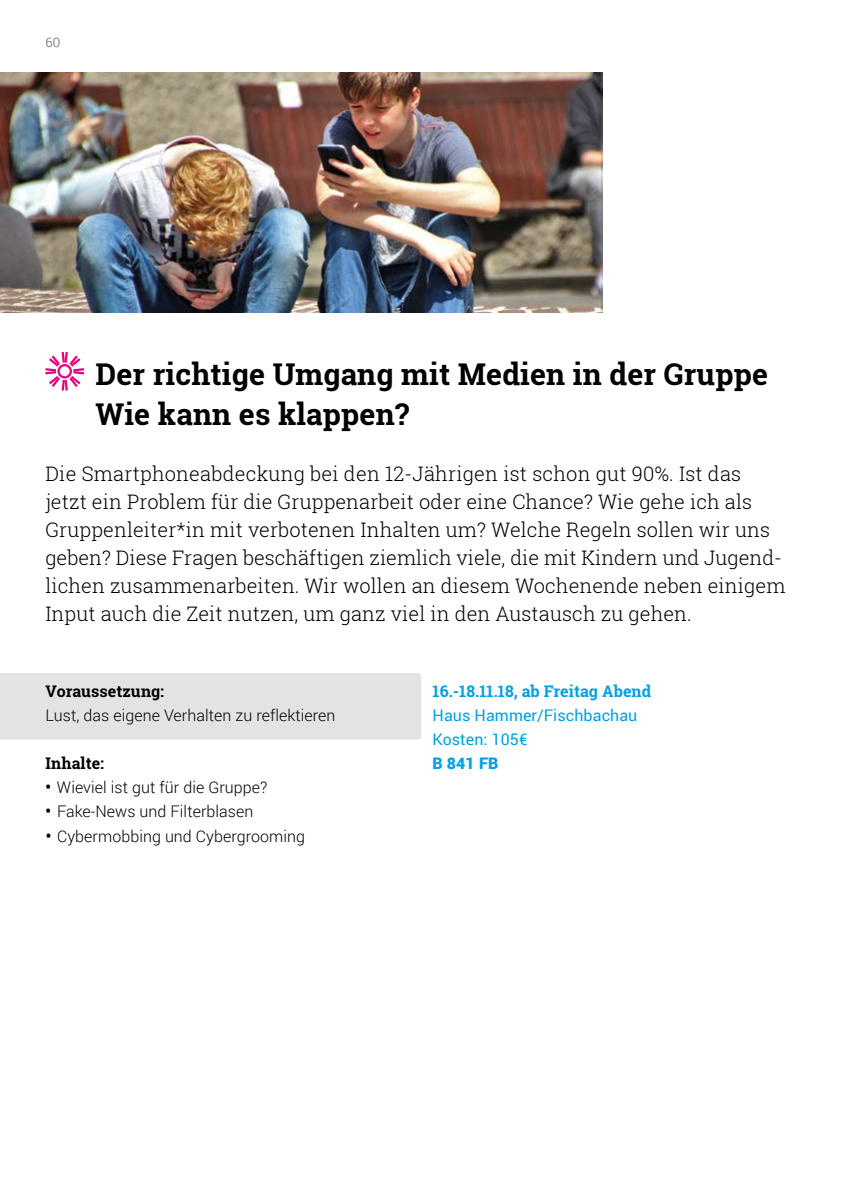
<style>
.page{position:relative;width:842px;height:1191px;background:#fff}
.page>*{position:absolute;margin:0;border:0;box-sizing:border-box;transform-origin:0 0}
.t1{font:700 30px/40px "Roboto Slab";letter-spacing:.005em;color:#000}
.t2{font:300 20px/28px "Roboto Slab";letter-spacing:.005em;color:#000}
.t3{font:300 16px "Roboto";letter-spacing:.005em;color:#000}
.t4{font:16px/24px "Roboto";letter-spacing:.005em;color:#009fe3}
.t5{font:700 16px "Roboto Slab";letter-spacing:.005em;color:#009fe3}
.t6{font:700 16px "Roboto Slab";letter-spacing:.005em;color:#000}
.t7{font:900 16px "Roboto";color:#009fe3}
.t8{font:300 13px "Roboto";color:#575756}
.s1{font-family:"Roboto Slab";font-weight:700}
</style>
<div class="page">
<div style="left:0;top:673px;width:421px;height:66px;background:#e3e3e3"></div>
<svg style="left:45px;top:352px;width:39px;height:38px"></svg>
<img style="left:0;top:72px;width:602px;height:241px">
<p class="t8" style="left:46px;top:34px;width:16px">60</p>
<h1 class="t1" style="left:95px;top:353px;width:674px">Der richtige Umgang mit Medien in der Gruppe<br>Wie kann es klappen?</h1>
<p class="t2" style="left:45px;top:459px;width:742px">Die Smartphoneabdeckung bei den 12-Jährigen ist schon gut 90%. Ist das jetzt ein Problem für die Gruppenarbeit oder eine Chance? Wie gehe ich als Gruppenleiter*in mit verbotenen Inhalten um? Welche Regeln sollen wir uns geben? Diese Fragen beschäftigen ziemlich viele, die mit Kindern und Jugend&shy;lichen zusammenarbeiten. Wir wollen an diesem Wochenende neben einigem Input auch die Zeit nutzen, um ganz viel in den Austausch zu gehen.</p>
<p class="t6" style="left:46px;top:680px;width:120px">Voraussetzung:</p>
<p class="t3" style="left:46px;top:704px;width:291px">Lust, das eigene Verhalten zu reflektieren</p>
<p class="t6" style="left:46px;top:752px;width:60px">Inhalte:</p>
<p class="t3" style="left:46px;top:776px;width:223px"><span class="s1">•</span> Wieviel ist gut für die Gruppe?</p>
<p class="t3" style="left:46px;top:800px;width:209px"><span class="s1">•</span> Fake-News und Filterblasen</p>
<p class="t3" style="left:46px;top:824px;width:261px"><span class="s1">•</span> Cybermobbing und Cybergrooming</p>
<p class="t5" style="left:432px;top:680px;width:220px">16.-18.11.18, ab Freitag Abend</p>
<p class="t4" style="left:432px;top:703px;width:206px">Haus Hammer/Fischbachau<br>Kosten: 105€</p>
<p class="t7" style="left:432px;top:752px;width:68px">B 841 FB</p>
</div>
